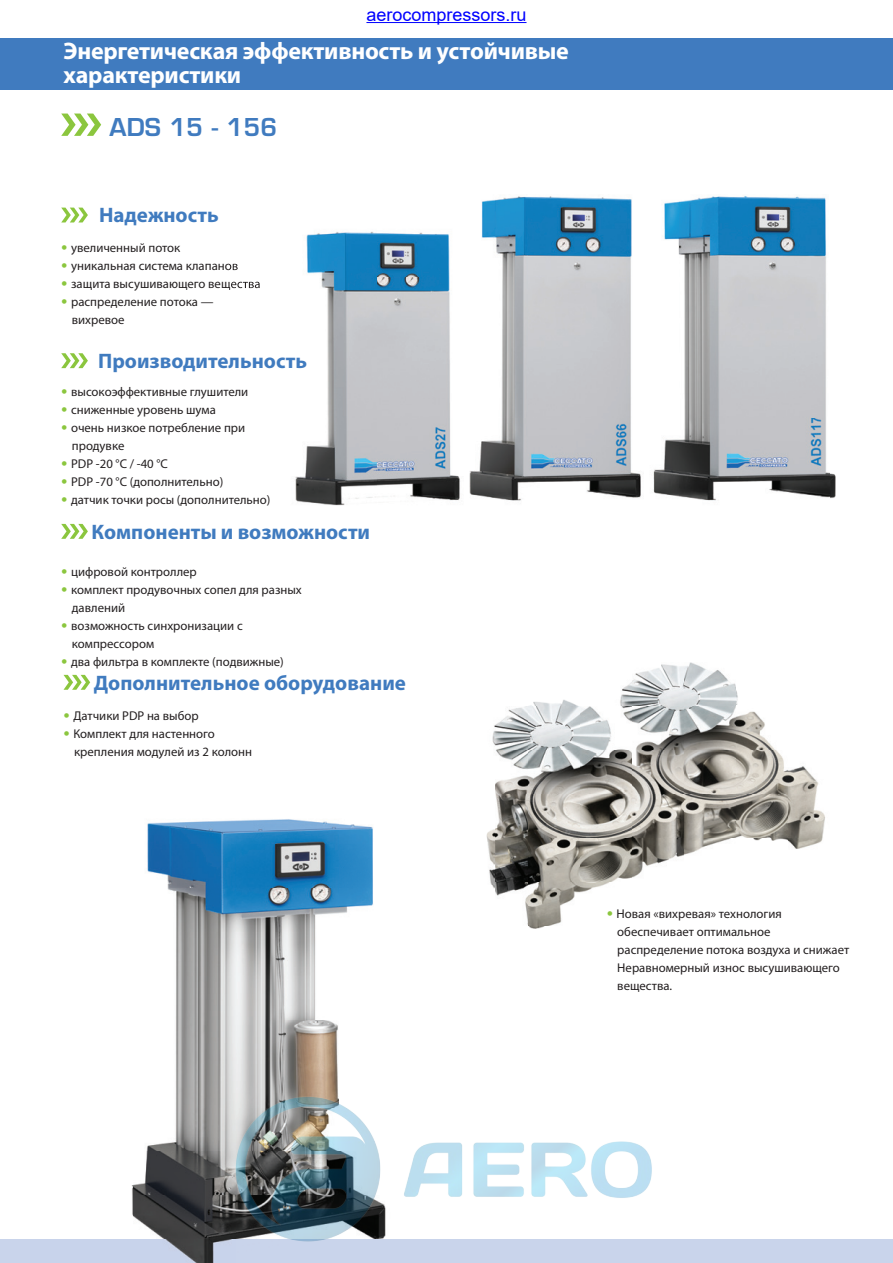
<style>
.page{position:relative;width:893px;height:1263px;background:#fff}
.page>*{position:absolute;margin:0;border:0;box-sizing:border-box;transform-origin:0 0}
.t1{font:700 24px/24px "Myriad Pro";letter-spacing:-.01em;color:#fff}
.t2{font:600 24px "Eurostile LT Std";color:#407bbf}
.t3{font:700 21px "Myriad Pro";color:#407bbf}
.t4{font:18px "Arial";color:#00f}
.t5{font:12.75px/18px "Myriad Pro";color:#231f20}
.s1{font-family:"Helvetica Neue LT Std";font-weight:100;color:#8bc63e}
</style>
<div class="page">
<div style="left:0;top:1239px;width:893px;height:24px;background:#c9d4eb"></div>
<div style="left:0;top:38px;width:893px;height:51px;background:#407bbf"></div>
<img style="left:492px;top:662px;width:283px;height:88px">
<img style="left:495px;top:750px;width:324px;height:44px">
<img style="left:494px;top:794px;width:331px;height:135px">
<svg style="left:61px;top:114px;width:40px;height:22px"></svg>
<svg style="left:61px;top:208px;width:27px;height:14px"></svg>
<img style="left:227px;top:196px;width:609px;height:310px">
<svg style="left:227px;top:264px;width:11px;height:9px"></svg>
<img style="left:227px;top:282px;width:33px;height:9px">
<img style="left:147px;top:819px;width:226px;height:114px">
<img style="left:131px;top:933px;width:207px;height:263px">
<img style="left:132px;top:1196px;width:91px;height:67px">
<img style="left:486px;top:829px;width:8px;height:59px">
<svg style="left:61px;top:353px;width:27px;height:15px"></svg>
<svg style="left:61px;top:524px;width:27px;height:15px"></svg>
<svg style="left:64px;top:675px;width:26px;height:15px"></svg>
<hr style="left:366px;top:22px;width:160px;height:1px;background:#00f">
<img style="left:223px;top:1080px;width:429px;height:162px">
<h3 class="t4" style="left:366px;top:2px;width:162px">aerocompressors.ru</h3>
<h1 class="t1" style="left:64px;top:39px;width:507px">Энергетическая эффективность и устойчивые характеристики</h1>
<h1 class="t2" style="left:110px;top:112px;width:169px">ADS 15 - 156</h1>
<h2 class="t3" style="left:99px;top:202px;width:121px">Надежность</h2>
<p class="t5" style="left:61px;top:239px;width:121px"><span class="s1">•</span> увеличенный поток</p>
<p class="t5" style="left:61px;top:257px;width:178px"><span class="s1">•</span> уникальная система клапанов</p>
<p class="t5" style="left:61px;top:275px;width:201px"><span class="s1">•</span> защита высушивающего вещества</p>
<p class="t5" style="left:72px;top:293px;width:143px;text-indent:-11px"><span class="s1">•</span> распределение потока — вихревое</p>
<h2 class="t3" style="left:98px;top:347px;width:210px">Производительность</h2>
<p class="t5" style="left:61px;top:383px;width:189px"><span class="s1">•</span> высокоэффективные глушители</p>
<p class="t5" style="left:61px;top:401px;width:156px"><span class="s1">•</span> сниженные уровень шума</p>
<p class="t5" style="left:72px;top:419px;width:175px;text-indent:-11px"><span class="s1">•</span> очень низкое потребление при продувке</p>
<p class="t5" style="left:61px;top:455px;width:108px"><span class="s1">•</span> PDP -20 °C / -40 °C</p>
<p class="t5" style="left:61px;top:473px;width:164px"><span class="s1">•</span> PDP -70 °C (дополнительно)</p>
<p class="t5" style="left:61px;top:491px;width:211px"><span class="s1">•</span> датчик точки росы (дополнительно)</p>
<h2 class="t3" style="left:92px;top:518px;width:280px">Компоненты и возможности</h2>
<p class="t5" style="left:61px;top:563px;width:137px"><span class="s1">•</span> цифровой контроллер</p>
<p class="t5" style="left:72px;top:581px;width:231px;text-indent:-11px"><span class="s1">•</span> комплект продувочных сопел для разных давлений</p>
<p class="t5" style="left:72px;top:617px;width:172px;text-indent:-11px"><span class="s1">•</span> возможность синхронизации с компрессором</p>
<p class="t5" style="left:61px;top:653px;width:224px"><span class="s1">•</span> два фильтра в комплекте (подвижные)</p>
<h2 class="t3" style="left:94px;top:669px;width:313px">Дополнительное оборудование</h2>
<p class="t5" style="left:64px;top:707px;width:137px"><span class="s1">•</span> Датчики PDP на выбор</p>
<p class="t5" style="left:74px;top:725px;width:179px;text-indent:-11px"><span class="s1">•</span> Комплект для настенного крепления модулей из 2 колонн</p>
<p class="t5" style="left:617px;top:905px;width:233px;text-indent:-11px"><span class="s1">•</span> Новая «вихревая» технология обеспечивает оптимальное распределение потока воздуха и снижает<br>Неравномерный износ высушивающего вещества.</p>
</div>
